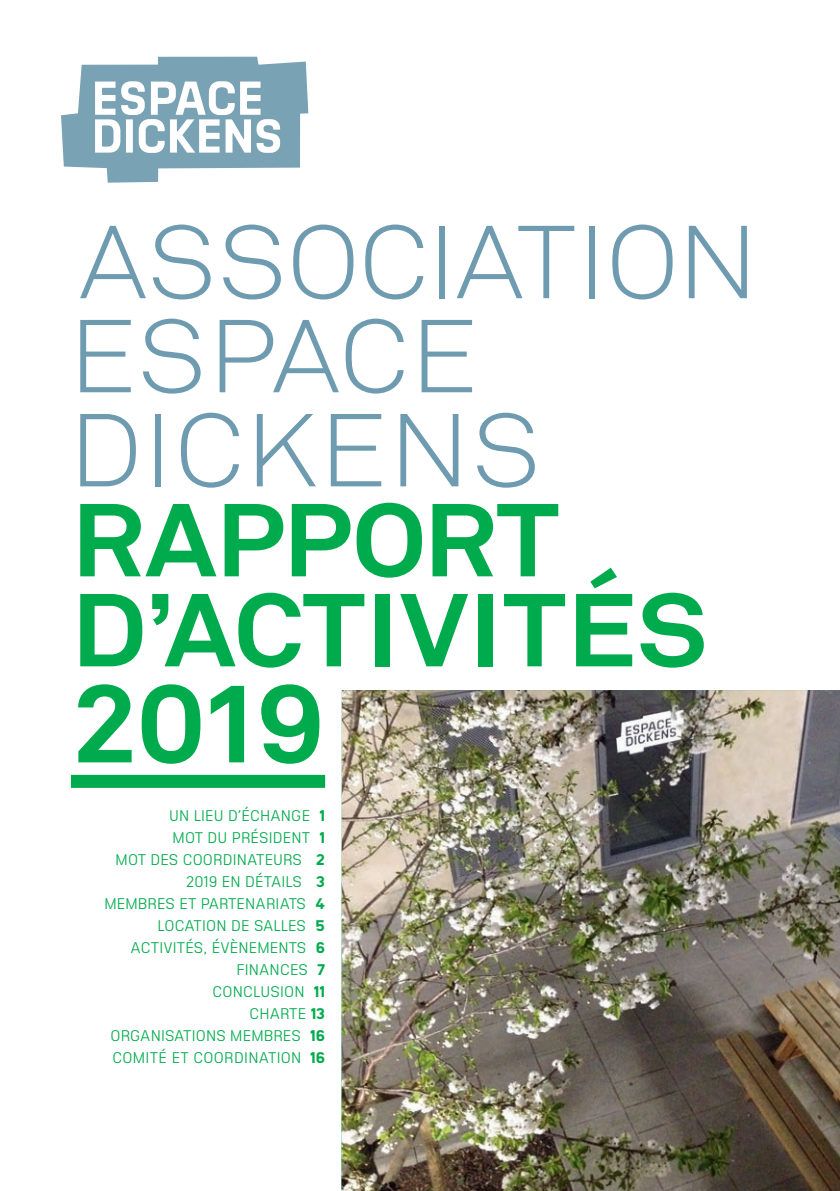
<style>
.page{position:relative;width:840px;height:1191px;background:#fff}
.page>*{position:absolute;margin:0;border:0;box-sizing:border-box;transform-origin:0 0}
.t1{font:700 110px "Akkurat";color:#00ab4d;scale:1.09 1}
.t2{font:300 102px/94px "Akkurat";letter-spacing:.005em;color:#6e9baf;scale:1.09 1}
.t3{font:700 102px/90px "Akkurat";color:#00ab4d;scale:1.09 1}
.t4{font:15px/22px "Vielzweck";letter-spacing:.01em;color:#00ab4d;text-align:right}
.s1{font-weight:700}
</style>
<div class="page">
<svg style="left:61px;top:57px;width:247px;height:126px"></svg>
<img style="left:341px;top:690px;width:498px;height:501px">
<div style="left:71px;top:775px;width:254px;height:13px;background:#00ab4d"></div>
<h2 class="t2" style="left:68px;top:214px;width:634px">ASSOCIATION<br>ESPACE<br>DICKENS</h2>
<h2 class="t3" style="left:71px;top:494px;width:585px">RAPPORT<br>D’ACTIVITÉS</h2>
<h1 class="t1" style="left:71px;top:654px;width:234px">2019</h1>
<p class="t4" style="left:104px;top:803px;width:222px">UN LIEU D’ÉCHANGE <span class="s1">1<br></span>MOT DU PRÉSIDENT <span class="s1">1<br></span>MOT DES COORDINATEURS <span class="s1">2<br></span>2019 EN DÉTAILS <span class="s1">3<br></span>MEMBRES ET PARTENARIATS <span class="s1">4<br></span>LOCATION DE SALLES <span class="s1">5<br></span>ACTIVITÉS, ÉVÈNEMENTS <span class="s1">6<br></span>FINANCES <span class="s1">7<br></span>CONCLUSION <span class="s1">11<br></span>CHARTE <span class="s1">13<br></span>ORGANISATIONS MEMBRES <span class="s1">16<br></span>COMITÉ ET COORDINATION <span class="s1">16</span></p>
</div>
